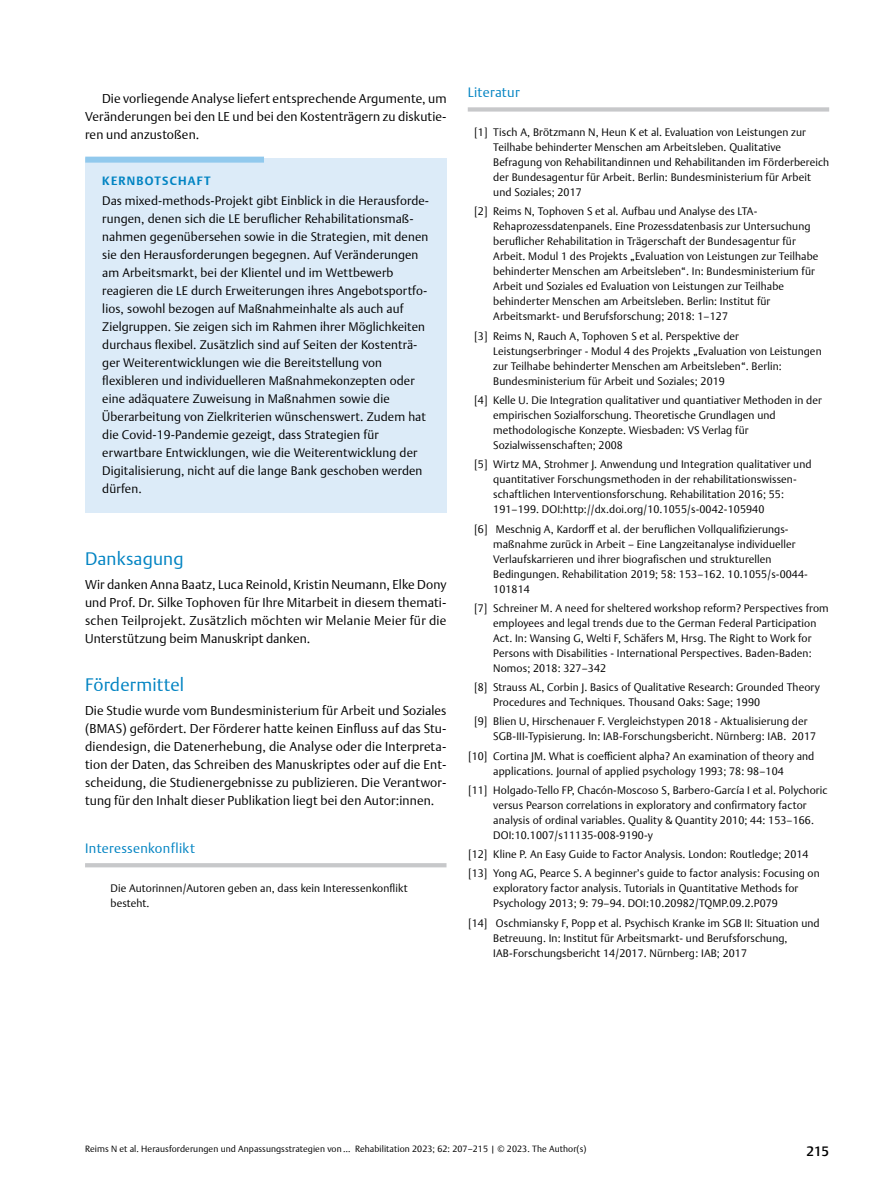
<style>
.page{position:relative;width:893px;height:1191px;background:#fff}
.page>*{position:absolute;margin:0;border:0;box-sizing:border-box;transform-origin:0 0}
.t1{font:300 18px "Thieme Argo 2011";letter-spacing:.01em;color:#0083c2}
.t2{font:300 13.5px "Thieme Argo 2011";letter-spacing:.025em;color:#0083c2}
.t3{font:500 13.5px "Thieme Argo 2011";color:#000}
.t4{font:300 12.75px/18px "Thieme Argo 2011";letter-spacing:.01em;color:#000;text-align:justify}
.t5{font:300 12.3px/18px "Thieme Argo 2011";letter-spacing:.01em;color:#000}
.t6{font:700 12px "Thieme Argo 2011";letter-spacing:.1em;color:#0083c2}
.t7{font:300 10.8px/15px "Thieme Argo 2011";letter-spacing:.01em;color:#000}
.t8{font:300 9px "Thieme Argo 2011";letter-spacing:.01em;color:#000}
</style>
<div class="page">
<hr style="left:85px;top:863px;width:361px;height:4px;background:#c7c8ca">
<div style="left:468px;top:107px;width:361px;height:5px;background:#c7c8ca"></div>
<div style="left:85px;top:158px;width:362px;height:354px;background:#dcebf8"></div>
<div style="left:85px;top:157px;width:179px;height:6px;background:#91c9ed"></div>
<p class="t4" style="left:85px;top:89px;width:363px;text-indent:17px">Die vorliegende Analyse liefert entsprechende Argumente, um Veränderungen bei den LE und bei den Kostenträgern zu diskutie&shy;ren und anzustoßen.</p>
<p class="t6" style="left:102px;top:173px;width:110px">KERN BOTSCHAFT</p>
<p class="t5" style="left:102px;top:191px;width:328px">Das mixed-methods-Projekt gibt Einblick in die Herausforde&shy;rungen, denen sich die LE beruflicher Rehabilitationsmaß&shy;nahmen gegenübersehen sowie in die Strategien, mit denen sie den Herausforderungen begegnen. Auf Veränderungen am Arbeitsmarkt, bei der Klientel und im Wettbewerb reagieren die LE durch Erweiterungen ihres Angebotsportfo&shy;lios, sowohl bezogen auf Maßnahmeinhalte als auch auf Zielgruppen. Sie zeigen sich im Rahmen ihrer Möglichkeiten durchaus flexibel. Zusätzlich sind auf Seiten der Kostenträ&shy;ger Weiterentwicklungen wie die Bereitstellung von flexibleren und individuelleren Maßnahmekonzepten oder eine adäquatere Zuweisung in Maßnahmen sowie die Überarbeitung von Zielkriterien wünschenswert. Zudem hat die Covid-19-Pandemie gezeigt, dass Strategien für erwartbare Entwicklungen, wie die Weiterentwicklung der Digitalisierung, nicht auf die lange Bank geschoben werden dürfen.</p>
<h1 class="t1" style="left:85px;top:546px;width:100px">Danksagung</h1>
<p class="t4" style="left:85px;top:575px;width:363px">Wir danken Anna Baatz, Luca Reinold, Kristin Neumann, Elke Dony und Prof. Dr. Silke Tophoven für Ihre Mitarbeit in diesem themati&shy;schen Teilprojekt. Zusätzlich möchten wir Melanie Meier für die Unterstützung beim Manuskript danken.</p>
<h1 class="t1" style="left:85px;top:672px;width:100px">Fördermittel</h1>
<p class="t4" style="left:85px;top:701px;width:363px">Die Studie wurde vom Bundesministerium für Arbeit und Soziales (BMAS) gefördert. Der Förderer hatte keinen Einfluss auf das Stu&shy;diendesign, die Datenerhebung, die Analyse oder die Interpreta&shy;tion der Daten, das Schreiben des Manuskriptes oder auf die Ent&shy;scheidung, die Studienergebnisse zu publizieren. Die Verantwor&shy;tung für den Inhalt dieser Publikation liegt bei den Autor:innen.</p>
<p class="t2" style="left:85px;top:839px;width:111px">Interessenkonflikt</p>
<p class="t7" style="left:111px;top:880px;width:299px">Die Autorinnen/Autoren geben an, dass kein Interessenkonflikt besteht.</p>
<p class="t2" style="left:468px;top:83px;width:53px">Literatur</p>
<p class="t7" style="left:493px;top:124px;width:337px;text-indent:-19px">[1] Tisch A, Brötzmann N, Heun K et al. Evaluation von Leistungen zur Teilhabe behinderter Menschen am Arbeitsleben. Qualitative Befragung von Rehabilitandinnen und Rehabilitanden im Förderbereich der Bundesagentur für Arbeit. Berlin: Bundesministerium für Arbeit und Soziales; 2017</p>
<p class="t7" style="left:493px;top:204px;width:327px;text-indent:-19px">[2] Reims N, Tophoven S et al. Aufbau und Analyse des LTA-Rehaprozessdatenpanels. Eine Prozessdatenbasis zur Untersuchung beruflicher Rehabilitation in Trägerschaft der Bundesagentur für Arbeit. Modul 1 des Projekts „Evaluation von Leistungen zur Teilhabe behinderter Menschen am Arbeitsleben“. In: Bundesministerium für Arbeit und Soziales ed Evaluation von Leistungen zur Teilhabe behinderter Menschen am Arbeitsleben. Berlin: Institut für Arbeitsmarkt- und Berufsforschung; 2018: 1–127</p>
<p class="t7" style="left:493px;top:328px;width:330px;text-indent:-19px">[3] Reims N, Rauch A, Tophoven S et al. Perspektive der Leistungserbringer - Modul 4 des Projekts „Evaluation von Leistungen zur Teilhabe behinderter Menschen am Arbeitsleben“. Berlin:<br>Bundesministerium für Arbeit und Soziales; 2019</p>
<p class="t7" style="left:493px;top:392px;width:330px;text-indent:-19px">[4] Kelle U. Die Integration qualitativer und quantiativer Methoden in der empirischen Sozialforschung. Theoretische Grundlagen und methodologische Konzepte. Wiesbaden: VS Verlag für Sozialwissenschaften; 2008</p>
<p class="t7" style="left:493px;top:457px;width:320px;text-indent:-19px">[5] Wirtz MA, Strohmer J. Anwendung und Integration qualitativer und quantitativer Forschungsmethoden in der rehabilitationswissen&shy;schaftlichen Interventionsforschung. Rehabilitation 2016; 55:<br>191–199. DOI:http://dx.doi.org/10.1055/s-0042-105940</p>
<p class="t7" style="left:493px;top:521px;width:316px;text-indent:-19px">[6] Meschnig A, Kardorff et al. der beruflichen Vollqualifizierungs&shy;maßnahme zurück in Arbeit – Eine Langzeitanalyse individueller Verlaufskarrieren und ihrer biografischen und strukturellen Bedingungen. Rehabilitation 2019; 58: 153–162. 10.1055/s-0044- 101814</p>
<p class="t7" style="left:493px;top:600px;width:337px;text-indent:-19px">[7] Schreiner M. A need for sheltered workshop reform? Perspectives from employees and legal trends due to the German Federal Participation Act. In: Wansing G, Welti F, Schäfers M, Hrsg. The Right to Work for Persons with Disabilities - International Perspectives. Baden-Baden:<br>Nomos; 2018: 327–342</p>
<p class="t7" style="left:493px;top:679px;width:328px;text-indent:-19px">[8] Strauss AL, Corbin J. Basics of Qualitative Research: Grounded Theory<br>Procedures and Techniques. Thousand Oaks: Sage; 1990</p>
<p class="t7" style="left:493px;top:714px;width:324px;text-indent:-19px">[9] Blien U, Hirschenauer F. Vergleichstypen 2018 - Aktualisierung der<br>SGB-III-Typisierung. In: IAB-Forschungsbericht. Nürnberg: IAB. 2017</p>
<p class="t7" style="left:468px;top:748px;width:348px;text-align:center">[10] Cortina JM. What is coefficient alpha? An examination of theory and applications. Journal of applied psychology 1993; 78: 98–104</p>
<p class="t7" style="left:493px;top:782px;width:336px;text-indent:-25px">[11] Holgado-Tello FP, Chacón-Moscoso S, Barbero-García I et al. Polychoric versus Pearson correlations in exploratory and confirmatory factor analysis of ordinal variables. Quality &amp; Quantity 2010; 44: 153–166.<br>DOI:10.1007/s11135-008-9190-y</p>
<p class="t7" style="left:468px;top:844px;width:353px;line-height:19.2px">[12] Kline P. An Easy Guide to Factor Analysis. London: Routledge; 2014 [13] Yong AG, Pearce S. A beginner’s guide to factor analysis: Focusing on</p>
<p class="t7" style="left:493px;top:881px;width:307px">exploratory factor analysis. Tutorials in Quantitative Methods for<br>Psychology 2013; 9: 79–94. DOI:10.20982/TQMP.09.2.P079</p>
<p class="t7" style="left:493px;top:915px;width:328px;text-indent:-25px">[14] Oschmiansky F, Popp et al. Psychisch Kranke im SGB II: Situation und<br>Betreuung. In: Institut für Arbeitsmarkt- und Berufsforschung,<br>IAB-Forschungsbericht 14/2017. Nürnberg: IAB; 2017</p>
<p class="t8" style="left:85px;top:1143px;width:503px">Reims N et al. Herausforderungen und Anpassungsstrategien von … Rehabilitation 2023; 62: 207–215 | © 2023. The Author(s)</p>
<p class="t3" style="left:806px;top:1142px;width:24px">215</p>
</div>
